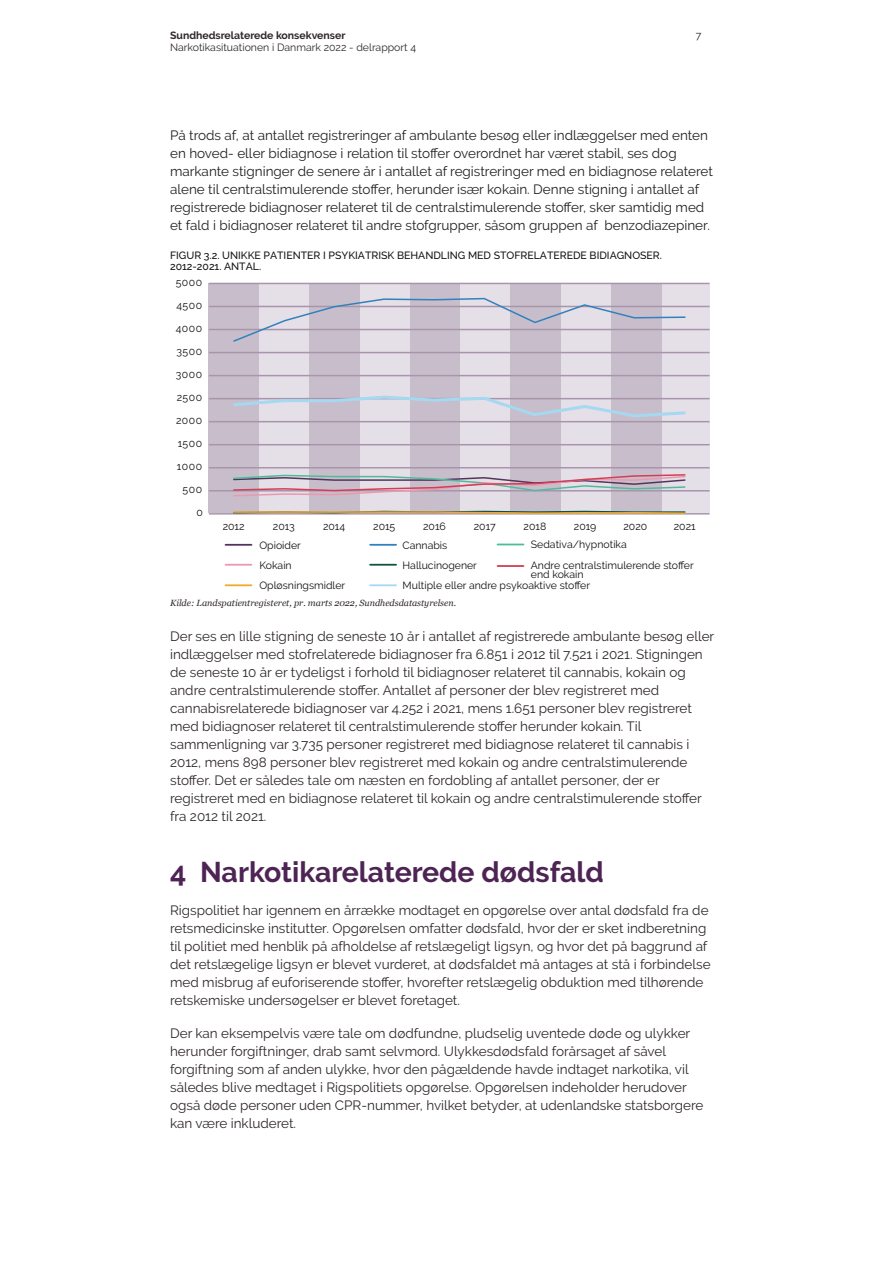
<style>
.page{position:relative;width:893px;height:1263px;background:#fff}
.page>*{position:absolute;margin:0;border:0;box-sizing:border-box;transform-origin:0 0}
.t1{font:700 28.5px "Raleway";color:#4d2454}
.t2{font:13.5px/18px "Raleway";color:#2f272b}
.t3{font:13.5px/18px "Raleway";color:#231f20}
.t4{font:10.5px/20.2px "Raleway";color:#121112}
.t5{font:500 10.5px/10.5px "Raleway";color:#121112}
.t6{font:10.5px "Raleway";color:#2f272b}
.t7{font:700 10.5px "Raleway";color:#2f272b}
.t8{font:italic 9px "Georgia";color:#2f272b}
</style>
<div class="page">
<div style="left:208px;top:283px;width:51px;height:230px;background:#c8becb"></div>
<div style="left:309px;top:283px;width:51px;height:230px;background:#c8becb"></div>
<div style="left:410px;top:283px;width:50px;height:230px;background:#c8becb"></div>
<div style="left:510px;top:283px;width:51px;height:230px;background:#c8becb"></div>
<div style="left:611px;top:283px;width:51px;height:230px;background:#c8becb"></div>
<div style="left:259px;top:283px;width:50px;height:230px;background:#e5dfe7"></div>
<div style="left:360px;top:283px;width:50px;height:230px;background:#e5dfe7"></div>
<div style="left:460px;top:283px;width:50px;height:230px;background:#e5dfe7"></div>
<div style="left:561px;top:283px;width:50px;height:230px;background:#e5dfe7"></div>
<div style="left:662px;top:283px;width:48px;height:230px;background:#e5dfe7"></div>
<hr style="left:209px;top:513px;width:501px;height:2px;background:#a895ac">
<hr style="left:209px;top:490px;width:501px;height:1px;background:#a895ac">
<hr style="left:209px;top:467px;width:501px;height:1px;background:#a895ac">
<hr style="left:209px;top:444px;width:501px;height:1px;background:#a895ac">
<hr style="left:209px;top:421px;width:501px;height:1px;background:#a895ac">
<hr style="left:209px;top:398px;width:501px;height:1px;background:#a895ac">
<hr style="left:209px;top:375px;width:501px;height:1px;background:#a895ac">
<hr style="left:209px;top:283px;width:501px;height:1px;background:#a895ac">
<hr style="left:209px;top:306px;width:501px;height:1px;background:#a895ac">
<hr style="left:209px;top:329px;width:501px;height:1px;background:#a895ac">
<hr style="left:209px;top:352px;width:501px;height:1px;background:#a895ac">
<hr style="left:226px;top:564px;width:25px;height:2px;background:#eb99ae">
<hr style="left:226px;top:584px;width:25px;height:2px;background:#efa92d">
<hr style="left:370px;top:544px;width:26px;height:2px;background:#3181be">
<hr style="left:370px;top:564px;width:26px;height:2px;background:#0f533f">
<hr style="left:370px;top:584px;width:26px;height:2px;background:#a5d8f1">
<svg style="left:497px;top:544px;width:26px;height:1px"></svg>
<hr style="left:497px;top:565px;width:26px;height:2px;background:#d33e55">
<hr style="left:226px;top:544px;width:25px;height:2px;background:#54345d">
<svg style="left:232px;top:297px;width:454px;height:45px"></svg>
<svg style="left:232px;top:474px;width:454px;height:23px"></svg>
<svg style="left:232px;top:510px;width:454px;height:5px"></svg>
<svg style="left:231px;top:395px;width:456px;height:22px"></svg>
<p class="t7" style="left:170px;top:29px;width:177px">Sundhedsrelaterede konsekvenser</p>
<p class="t6" style="left:696px;top:29px;width:7px">7</p>
<p class="t6" style="left:170px;top:41px;width:248px">Narkotikasituationen i Danmark 2022 - delrapport 4</p>
<p class="t3" style="left:170px;top:126px;width:544px">På trods af, at antallet registreringer af ambulante besøg eller indlæggelser med enten en hoved- eller bidiagnose i relation til stoffer overordnet har været stabil, ses dog markante stigninger de senere år i antallet af registreringer med en bidiagnose relateret alene til centralstimulerende stoffer, herunder især kokain. Denne stigning i antallet af registrerede bidiagnoser relateret til de centralstimulerende stoffer, sker samtidig med et fald i bidiagnoser relateret til andre stofgrupper, såsom gruppen af benzodiazepiner.</p>
<p class="t5" style="left:170px;top:250px;width:493px">FIGUR 3.2. UNIKKE PATIENTER I PSYKIATRISK BEHANDLING MED STOFRELATEREDE BIDIAGNOSER.<br>2012-2021. ANTAL.</p>
<p class="t4" style="left:176px;top:272px;width:28px">5000</p>
<p class="t4" style="left:176px;top:295px;width:27px">4500</p>
<p class="t4" style="left:176px;top:318px;width:28px">4000</p>
<p class="t4" style="left:177px;top:341px;width:27px">3500</p>
<p class="t4" style="left:176px;top:364px;width:28px">3000</p>
<p class="t4" style="left:177px;top:387px;width:27px">2500</p>
<p class="t4" style="left:176px;top:410px;width:28px">2000</p>
<p class="t4" style="left:178px;top:433px;width:26px">1500</p>
<p class="t4" style="left:177px;top:456px;width:27px">1000</p>
<p class="t4" style="left:183px;top:479px;width:21px">500</p>
<p class="t4" style="left:197px;top:502px;width:8px">0</p>
<p class="t4" style="left:223px;top:516px;width:23px">2012</p>
<p class="t4" style="left:273px;top:516px;width:23px">2013</p>
<p class="t4" style="left:323px;top:516px;width:24px">2014</p>
<p class="t4" style="left:373px;top:516px;width:24px">2015</p>
<p class="t4" style="left:423px;top:516px;width:24px">2016</p>
<p class="t4" style="left:474px;top:516px;width:23px">2017</p>
<p class="t4" style="left:524px;top:516px;width:24px">2018</p>
<p class="t4" style="left:574px;top:516px;width:24px">2019</p>
<p class="t4" style="left:623px;top:516px;width:25px">2020</p>
<p class="t4" style="left:674px;top:516px;width:23px">2021</p>
<p class="t4" style="left:259px;top:535px;width:87px">Opioider<br>Kokain<br>Opløsningsmidler</p>
<p class="t4" style="left:403px;top:535px;width:189px">Cannabis<br>Hallucinogener<br>Multiple eller andre psykoaktive stoffer</p>
<p class="t4" style="left:531px;top:534px;width:164px">Sedativa/hypnotika<br>Andre centralstimulerende stoffer</p>
<p class="t4" style="left:531px;top:564px;width:54px">end kokain</p>
<p class="t8" style="left:170px;top:599px;width:288px">Kilde: Landspatientregisteret, pr. marts 2022, Sundhedsdatastyrelsen.</p>
<p class="t2" style="left:170px;top:627px;width:546px">Der ses en lille stigning de seneste 10 år i antallet af registrerede ambulante besøg eller indlæggelser med stofrelaterede bidiagnoser fra 6.851 i 2012 til 7.521 i 2021. Stigningen de seneste 10 år er tydeligst i forhold til bidiagnoser relateret til cannabis, kokain og andre centralstimulerende stoffer. Antallet af personer der blev registreret med cannabisrelaterede bidiagnoser var 4.252 i 2021, mens 1.651 personer blev registreret med bidiagnoser relateret til centralstimulerende stoffer herunder kokain. Til sammenligning var 3.735 personer registreret med bidiagnose relateret til cannabis i 2012, mens 898 personer blev registreret med kokain og andre centralstimulerende stoffer. Det er således tale om næsten en fordobling af antallet personer, der er registreret med en bidiagnose relateret til kokain og andre centralstimulerende stoffer fra 2012 til 2021.</p>
<h1 class="t1" style="left:170px;top:855px;width:435px">4 Narkotikarelaterede dødsfald</h1>
<p class="t2" style="left:170px;top:901px;width:542px">Rigspolitiet har igennem en årrække modtaget en opgørelse over antal dødsfald fra de retsmedicinske institutter. Opgørelsen omfatter dødsfald, hvor der er sket indberetning til politiet med henblik på afholdelse af retslægeligt ligsyn, og hvor det på baggrund af det retslægelige ligsyn er blevet vurderet, at dødsfaldet må antages at stå i forbindelse med misbrug af euforiserende stoffer, hvorefter retslægelig obduktion med tilhørende retskemiske undersøgelser er blevet foretaget.</p>
<p class="t2" style="left:170px;top:1024px;width:535px">Der kan eksempelvis være tale om dødfundne, pludselig uventede døde og ulykker herunder forgiftninger, drab samt selvmord. Ulykkesdødsfald forårsaget af såvel forgiftning som af anden ulykke, hvor den pågældende havde indtaget narkotika, vil således blive medtaget i Rigspolitiets opgørelse. Opgørelsen indeholder herudover også døde personer uden CPR-nummer, hvilket betyder, at udenlandske statsborgere kan være inkluderet.</p>
</div>
